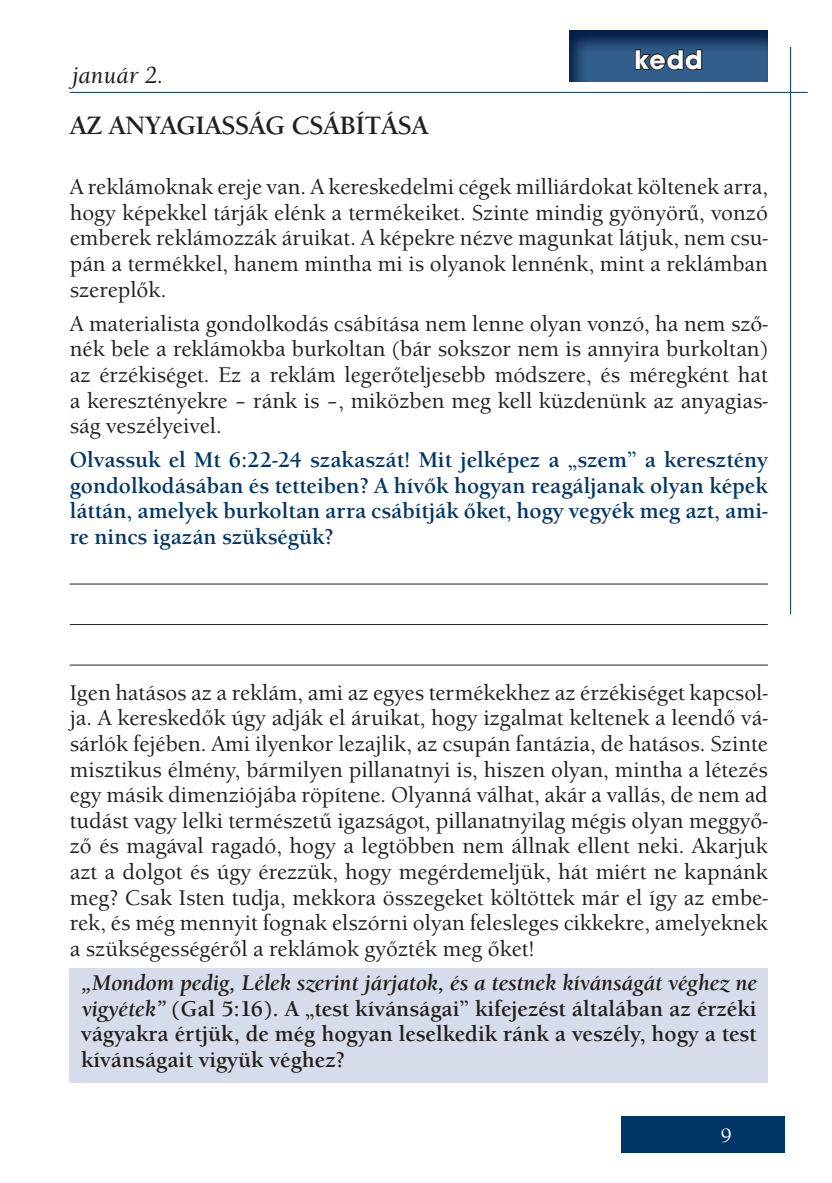
<style>
.page{position:relative;width:832px;height:1183px;background:#fff}
.page>*{position:absolute;margin:0;border:0;box-sizing:border-box;transform-origin:0 0}
.t1{font:700 28px "Avant Gar Got Itc TEE";color:#fff}
.t2{font:700 26px "Berkeley Old Sty Itc TEE";color:#231f20}
.t3{font:italic 500 24px "Berkeley Old Sty Itc TEE";color:#231f20}
.t4{font:500 22px/25.6px "Berkeley Old Sty Itc TEE";color:#231f20;text-align:justify}
.t5{font:700 22px/25.6px "Berkeley Old Sty Itc TEE";color:#231f20;text-align:justify}
.t6{font:700 22px/25.6px "Berkeley Old Sty Itc TEE";color:#003667;text-align:justify}
.t7{font:500 20px "Berkeley Old Sty Itc TEE";color:#fff}
.s1{font-style:italic}
</style>
<div class="page">
<div style="left:620px;top:1116px;width:164px;height:37px;background:#003667"></div>
<hr style="left:70px;top:92px;width:737px;height:1px;background:#003667">
<hr style="left:789px;top:47px;width:1px;height:567px;background:#003667">
<div style="left:70px;top:968px;width:697px;height:114px;background:#d6dce9"></div>
<svg style="left:569px;top:30px;width:199px;height:52px;background:#234a75"></svg>
<svg style="left:633px;top:48px;width:69px;height:24px;background:#2a425d"></svg>
<hr style="left:70px;top:583px;width:697px;height:1px;background:#231f20">
<hr style="left:70px;top:624px;width:697px;height:1px;background:#231f20">
<hr style="left:70px;top:664px;width:697px;height:1px;background:#231f20">
<p class="t3" style="left:72px;top:61px;width:93px">január 2.</p>
<p class="t2" style="left:70px;top:110px;width:360px">AZ ANYAGIASSÁG CSÁBÍTÁSA</p>
<p class="t1" style="left:634px;top:42px;width:70px">kedd</p>
<p class="t4" style="left:70px;top:174px;width:699px">A reklámoknak ereje van. A kereskedelmi cégek milliárdokat költenek arra, hogy képekkel tárják elénk a termékeiket. Szinte mindig gyönyörű, vonzó emberek reklámozzák áruikat. A képekre nézve magunkat látjuk, nem csu&shy;pán a termékkel, hanem mintha mi is olyanok lennénk, mint a reklámban szereplők.</p>
<p class="t4" style="left:70px;top:311px;width:699px">A materialista gondolkodás csábítása nem lenne olyan vonzó, ha nem sző&shy;nék bele a reklámokba burkoltan (bár sokszor nem is annyira burkoltan) az érzékiséget. Ez a reklám legerőteljesebb módszere, és méregként hat a keresztényekre – ránk is –, miközben meg kell küzdenünk az anyagias&shy;ság veszélyeivel.</p>
<p class="t6" style="left:70px;top:447px;width:699px">Olvassuk el Mt 6:22-24 szakaszát! Mit jelképez a „szem” a keresztény gondolkodásában és tetteiben? A hívők hogyan reagáljanak olyan képek láttán, amelyek burkoltan arra csábítják őket, hogy vegyék meg azt, ami&shy;re nincs igazán szükségük?</p>
<p class="t4" style="left:70px;top:680px;width:699px">Igen hatásos az a reklám, ami az egyes termékekhez az érzékiséget kapcsol&shy;ja. A kereskedők úgy adják el áruikat, hogy izgalmat keltenek a leendő vá&shy;sárlók fejében. Ami ilyenkor lezajlik, az csupán fantázia, de hatásos. Szinte misztikus élmény, bármilyen pillanatnyi is, hiszen olyan, mintha a létezés egy másik dimenziójába röpítene. Olyanná válhat, akár a vallás, de nem ad tudást vagy lelki természetű igazságot, pillanatnyilag mégis olyan meggyő&shy;ző és magával ragadó, hogy a legtöbben nem állnak ellent neki. Akarjuk azt a dolgot és úgy érezzük, hogy megérdemeljük, hát miért ne kapnánk meg? Csak Isten tudja, mekkora összegeket költöttek már el így az embe&shy;rek, és még mennyit fognak elszórni olyan felesleges cikkekre, amelyeknek a szükségességéről a reklámok győzték meg őket!</p>
<p class="t5" style="left:81px;top:970px;width:676px"><span class="s1">„Mondom pedig, Lélek szerint járjatok, és a testnek kívánságát véghez ne vigyétek”</span> (Gal 5:16). A „test kívánságai” kifejezést általában az érzéki vágyakra értjük, de még hogyan leselkedik ránk a veszély, hogy a test kívánságait vigyük véghez?</p>
<p class="t7" style="left:720px;top:1124px;width:13px">9</p>
</div>
